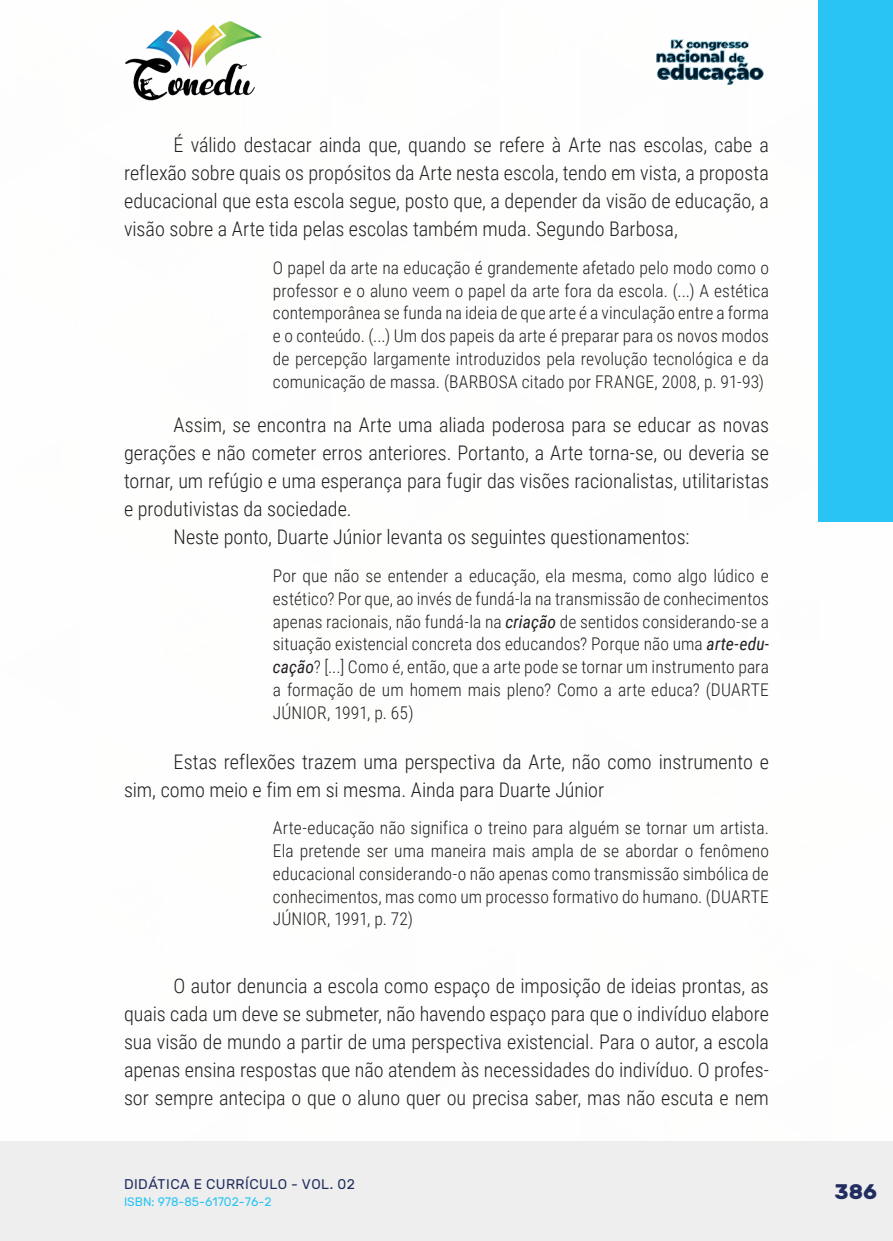
<style>
.page{position:relative;width:893px;height:1241px;background:#fff}
.page>*{position:absolute;margin:0;border:0;box-sizing:border-box;transform-origin:0 0}
.t1{font:700 21px "Rubik";color:#202d5e}
._9_CORPO{font:300 20.12px/28px "Roboto Condensed";color:#231f20;text-align:justify}
._16_CITACAO{font:300 17.5px/22.8px "Roboto Condensed";letter-spacing:.005em;color:#231f20;text-align:justify}
.t2{font:14px "Rubik";letter-spacing:.035em;color:#202d5e}
.t3{font:12.25px "Rubik";color:#29c4f3}
.s1{font-weight:400;font-style:italic}
</style>
<div class="page">
<div style="left:0;top:1141px;width:893px;height:99px;background:#eeeeef"></div>
<div style="left:819px;top:0;width:74px;height:521px;background:#29c4f3"></div>
<img style="left:125px;top:20px;width:137px;height:81px">
<img style="left:656px;top:39px;width:108px;height:46px">
<p class="_9_CORPO" style="left:124px;top:130px;width:646px;text-indent:50px">É válido destacar ainda que, quando se refere à Arte nas escolas, cabe a reflexão sobre quais os propósitos da Arte nesta escola, tendo em vista, a proposta educacional que esta escola segue, posto que, a depender da visão de educação, a visão sobre a Arte tida pelas escolas também muda. Segundo Barbosa,</p>
<p class="_16_CITACAO" style="left:273px;top:255px;width:498px">O papel da arte na educação é grandemente afetado pelo modo como o professor e o aluno veem o papel da arte fora da escola. (...) A estética contemporânea se funda na ideia de que arte é a vinculação entre a forma e o conteúdo. (...) Um dos papeis da arte é preparar para os novos modos de percepção largamente introduzidos pela revolução tecnológica e da comunicação de massa. (BARBOSA citado por FRANGE, 2008, p. 91-93)</p>
<p class="_9_CORPO" style="left:124px;top:410px;width:646px;text-indent:50px">Assim, se encontra na Arte uma aliada poderosa para se educar as novas gerações e não cometer erros anteriores. Portanto, a Arte torna-se, ou deveria se tornar, um refúgio e uma esperança para fugir das visões racionalistas, utilitaristas e produtivistas da sociedade.</p>
<p class="_9_CORPO" style="left:174px;top:522px;width:517px">Neste ponto, Duarte Júnior levanta os seguintes questionamentos:</p>
<p class="_16_CITACAO" style="left:273px;top:563px;width:498px">Por que não se entender a educação, ela mesma, como algo lúdico e estético? Por que, ao invés de fundá-la na transmissão de conhecimentos apenas racionais, não fundá-la na <span class="s1">criação</span> de sentidos considerando-se a situação existencial concreta dos educandos? Porque não uma <span class="s1">arte-edu&shy;cação</span>? [...] Como é, então, que a arte pode se tornar um instrumento para a formação de um homem mais pleno? Como a arte educa? (DUARTE JÚNIOR, 1991, p. 65)</p>
<p class="_9_CORPO" style="left:124px;top:746px;width:646px;text-indent:50px">Estas reflexões trazem uma perspectiva da Arte, não como instrumento e sim, como meio e fim em si mesma. Ainda para Duarte Júnior</p>
<p class="_16_CITACAO" style="left:273px;top:815px;width:498px">Arte-educação não significa o treino para alguém se tornar um artista.<br>Ela pretende ser uma maneira mais ampla de se abordar o fenômeno educacional considerando-o não apenas como transmissão simbólica de conhecimentos, mas como um processo formativo do humano. (DUARTE JÚNIOR, 1991, p. 72)</p>
<p class="_9_CORPO" style="left:124px;top:970px;width:646px;text-indent:50px">O autor denuncia a escola como espaço de imposição de ideias prontas, as quais cada um deve se submeter, não havendo espaço para que o indivíduo elabore sua visão de mundo a partir de uma perspectiva existencial. Para o autor, a escola apenas ensina respostas que não atendem às necessidades do indivíduo. O profes&shy;sor sempre antecipa o que o aluno quer ou precisa saber, mas não escuta e nem</p>
<p class="t2" style="left:124px;top:1175px;width:232px">DIDÁTICA E CURRÍCULO - VOL. 02</p>
<p class="t3" style="left:124px;top:1194px;width:149px">ISBN: 978-85-61702-76-2</p>
<p class="t1" style="left:834px;top:1179px;width:44px">386</p>
</div>
